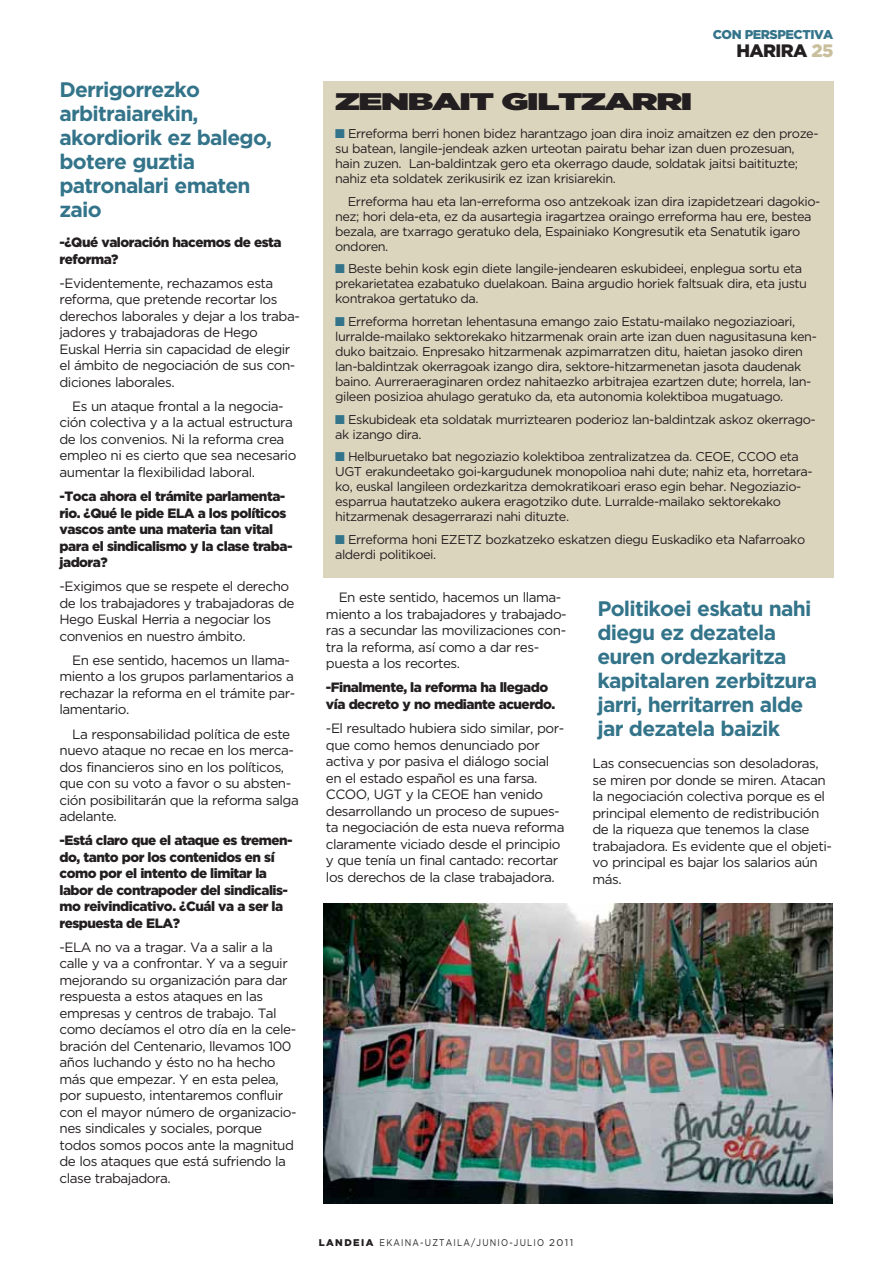
<style>
.page{position:relative;width:893px;height:1263px;background:#fff}
.page>*{position:absolute;margin:0;border:0;box-sizing:border-box;transform-origin:0 0}
.t1{font:24px "Gotham Ultra";letter-spacing:-.035em;color:#231f20;scale:1.5 1}
.t2{font:700 21px/24px "Gotham";letter-spacing:-.035em;color:#33748a}
.t3{font:900 18px "Gotham";letter-spacing:-.035em;color:#231f20}
.t4{font:13.5px/16.5px "Gotham";letter-spacing:-.035em;color:#231f20}
.t5{font:900 13.5px/16.5px "Gotham";letter-spacing:-.035em;color:#231f20}
.t6{font:12.75px/15px "Gotham";letter-spacing:-.035em;color:#231f20}
.t7{font:900 12.75px "Gotham";letter-spacing:-.035em;color:#33748a}
.t8{font:9.75px "Gotham";letter-spacing:.145em;color:#231f20;scale:.85 1}
.s1{color:#cabf9c}
.s2{color:#33748a}
.s3{font-weight:900}
</style>
<div class="page">
<div style="left:323px;top:81px;width:510px;height:496px;background:#dcd5be"></div>
<img style="left:323px;top:903px;width:510px;height:300px">
<h2 class="t2" style="left:59px;top:79px;width:214px">Derrigorrezko arbitraiarekin, akordiorik ez balego, botere guztia patronalari ematen zaio</h2>
<p class="t5" style="left:59px;top:235px;width:224px">-¿Qué valoración hacemos de esta reforma?</p>
<p class="t4" style="left:59px;top:276px;width:242px">-Evidentemente, rechazamos esta reforma, que pretende recortar los derechos laborales y dejar a los traba&shy;jadores y trabajadoras de Hego Euskal Herria sin capacidad de elegir el ámbito de negociación de sus con&shy;diciones laborales.</p>
<p class="t4" style="left:59px;top:399px;width:238px;text-indent:13px">Es un ataque frontal a la negocia&shy;ción colectiva y a la actual estructura de los convenios. Ni la reforma crea empleo ni es cierto que sea necesario aumentar la flexibilidad laboral.</p>
<p class="t5" style="left:59px;top:489px;width:235px">-Toca ahora el trámite parlamenta&shy;rio. ¿Qué le pide ELA a los políticos vascos ante una materia tan vital para el sindicalismo y la clase traba&shy;jadora?</p>
<p class="t4" style="left:59px;top:579px;width:237px">-Exigimos que se respete el derecho de los trabajadores y trabajadoras de Hego Euskal Herria a negociar los convenios en nuestro ámbito.</p>
<p class="t4" style="left:59px;top:653px;width:237px;text-indent:13px">En ese sentido, hacemos un llama&shy;miento a los grupos parlamentarios a rechazar la reforma en el trámite par&shy;lamentario.</p>
<p class="t4" style="left:59px;top:726px;width:241px;text-indent:13px">La responsabilidad política de este nuevo ataque no recae en los merca&shy;dos financieros sino en los políticos, que con su voto a favor o su absten&shy;ción posibilitarán que la reforma salga adelante.</p>
<p class="t5" style="left:59px;top:833px;width:235px">-Está claro que el ataque es tremen&shy;do, tanto por los contenidos en sí como por el intento de limitar la labor de contrapoder del sindicalis&shy;mo reivindicativo. ¿Cuál va a ser la respuesta de ELA?</p>
<p class="t4" style="left:59px;top:940px;width:239px">-ELA no va a tragar. Va a salir a la calle y va a confrontar. Y va a seguir mejorando su organización para dar respuesta a estos ataques en las empresas y centros de trabajo. Tal como decíamos el otro día en la cele&shy;bración del Centenario, llevamos 100 años luchando y ésto no ha hecho más que empezar. Y en esta pelea, por supuesto, intentaremos confluir con el mayor número de organizacio&shy;nes sindicales y sociales, porque todos somos pocos ante la magnitud de los ataques que está sufriendo la clase trabajadora.</p>
<p class="t7" style="left:713px;top:30px;width:122px">CON PERSPECTIVA</p>
<h3 class="t3" style="left:736px;top:44px;width:98px">HARIRA <span class="s1">25</span></h3>
<h1 class="t1" style="left:335px;top:93px;width:240px">ZENBAIT GILTZARRI</h1>
<p class="t6" style="left:335px;top:127px;width:485px"><span class="s2">■</span> Erreforma berri honen bidez harantzago joan dira inoiz amaitzen ez den proze&shy;su batean, langile-jendeak azken urteotan pairatu behar izan duen prozesuan, hain zuzen. Lan-baldintzak gero eta okerrago daude, soldatak jaitsi baitituzte; nahiz eta soldatek zerikusirik ez izan krisiarekin.</p>
<p class="t6" style="left:335px;top:195px;width:487px;text-indent:13px">Erreforma hau eta lan-erreforma oso antzekoak izan dira izapidetzeari dagokio&shy;nez; hori dela-eta, ez da ausartegia iragartzea oraingo erreforma hau ere, bestea bezala, are txarrago geratuko dela, Espainiako Kongresutik eta Senatutik igaro ondoren.</p>
<p class="t6" style="left:335px;top:262px;width:473px"><span class="s2">■</span> Beste behin kosk egin diete langile-jendearen eskubideei, enplegua sortu eta prekarietatea ezabatuko duelakoan. Baina argudio horiek faltsuak dira, eta justu kontrakoa gertatuko da.</p>
<p class="t6" style="left:335px;top:315px;width:483px"><span class="s2">■</span> Erreforma horretan lehentasuna emango zaio Estatu-mailako negoziazioari, lurralde-mailako sektorekako hitzarmenak orain arte izan duen nagusitasuna ken&shy;duko baitzaio. Enpresako hitzarmenak azpimarratzen ditu, haietan jasoko diren lan-baldintzak okerragoak izango dira, sektore-hitzarmenetan jasota daudenak baino. Aurreraeraginaren ordez nahitaezko arbitrajea ezartzen dute; horrela, lan&shy;gileen posizioa ahulago geratuko da, eta autonomia kolektiboa mugatuago.</p>
<p class="t6" style="left:335px;top:412px;width:482px"><span class="s2">■</span> Eskubideak eta soldatak murriztearen poderioz lan-baldintzak askoz okerrago&shy;ak izango dira.</p>
<p class="t6" style="left:335px;top:450px;width:479px"><span class="s2">■</span> Helburuetako bat negoziazio kolektiboa zentralizatzea da. CEOE, CCOO eta UGT erakundeetako goi-kargudunek monopolioa nahi dute; nahiz eta, horretara&shy;ko, euskal langileen ordezkaritza demokratikoari eraso egin behar. Negoziazio&shy;esparrua hautatzeko aukera eragotziko dute. Lurralde-mailako sektorekako hitzarmenak desagerrarazi nahi dituzte.</p>
<p class="t6" style="left:335px;top:533px;width:472px"><span class="s2">■</span> Erreforma honi EZETZ bozkatzeko eskatzen diegu Euskadiko eta Nafarroako alderdi politikoei.</p>
<p class="t4" style="left:326px;top:590px;width:242px;text-indent:13px">En este sentido, hacemos un llama&shy;miento a los trabajadores y trabajado&shy;ras a secundar las movilizaciones con&shy;tra la reforma, así como a dar res&shy;puesta a los recortes.</p>
<p class="t5" style="left:326px;top:680px;width:231px">-Finalmente, la reforma ha llegado vía decreto y no mediante acuerdo.</p>
<p class="t4" style="left:326px;top:721px;width:240px">-El resultado hubiera sido similar, por&shy;que como hemos denunciado por activa y por pasiva el diálogo social en el estado español es una farsa.<br>CCOO, UGT y la CEOE han venido desarrollando un proceso de supues&shy;ta negociación de esta nueva reforma claramente viciado desde el principio y que tenía un final cantado: recortar los derechos de la clase trabajadora.</p>
<h2 class="t2" style="left:597px;top:597px;width:221px">Politikoei eskatu nahi diegu ez dezatela euren ordezkaritza kapitalaren zerbitzura jarri, herritarren alde jar dezatela baizik</h2>
<p class="t4" style="left:592px;top:756px;width:241px">Las consecuencias son desoladoras, se miren por donde se miren. Atacan la negociación colectiva porque es el principal elemento de redistribución de la riqueza que tenemos la clase trabajadora. Es evidente que el objeti&shy;vo principal es bajar los salarios aún más.</p>
<p class="t8" style="left:319px;top:1238px;width:301px"><span class="s3">LANDEIA</span> EKAINA-UZTAILA/JUNIO-JULIO 2011</p>
</div>
